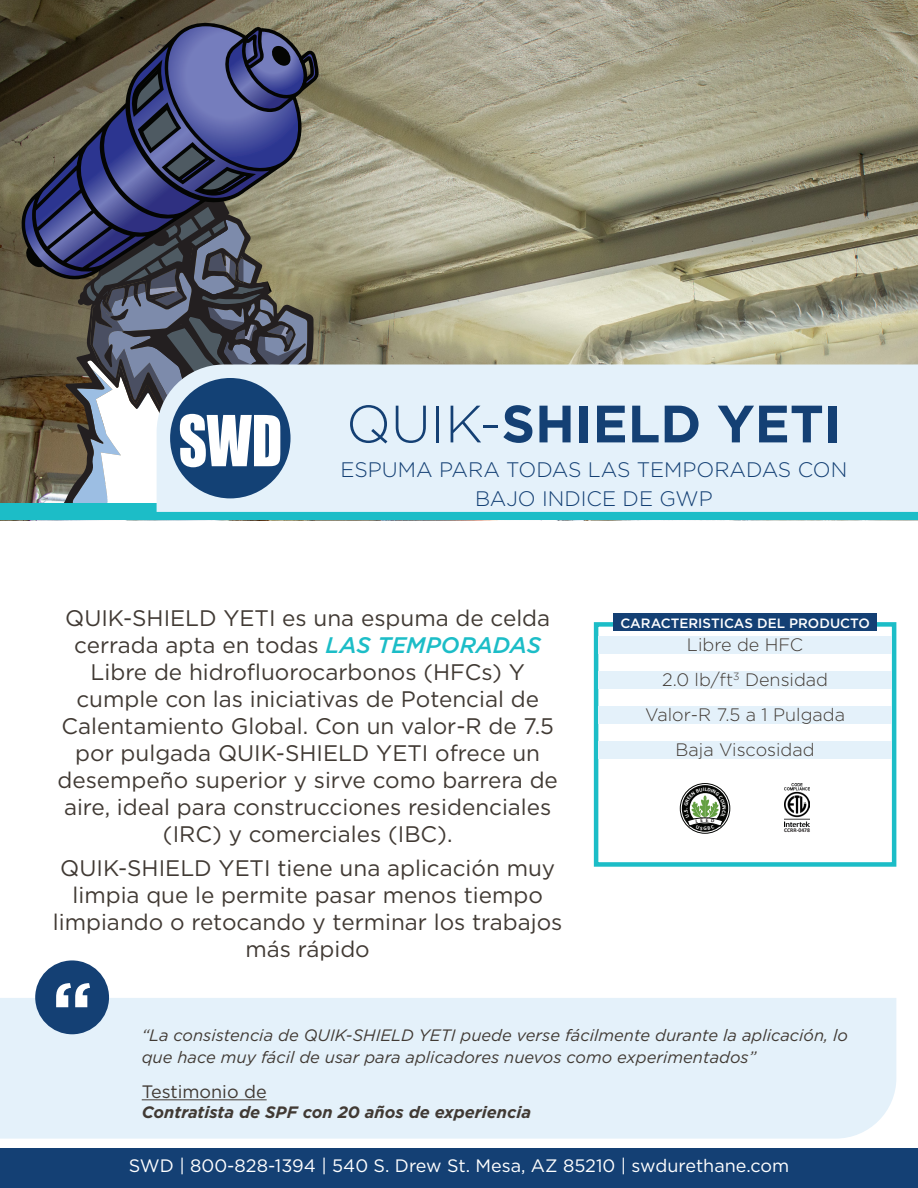
<style>
.page{position:relative;width:918px;height:1188px;background:#fff}
.page>*{position:absolute;margin:0;border:0;box-sizing:border-box;transform-origin:0 0}
.t1{font:700 75px "Gotham";color:#fff}
.t2{font:700 52.5px "Gotham";color:#144074}
.t3{font:22.5px/27px "Gotham";color:#413a34;text-align:center}
.t4{font:300 21px/28.8px "Gotham";color:#144074;text-align:center}
.t5{font:300 18px "Gotham";color:#413a34}
.t6{font:18px "Gotham";color:#fff}
.t7{font:18px "Gotham";color:#413a34}
.t8{font:italic 16.5px/21.6px "Gotham";color:#413a34}
.t9{font:italic 700 16.5px "Gotham";color:#413a34}
.t10{font:500 13.5px "Gotham";color:#fff}
.t11{font:700 5.7px "Calibri";color:#231f20}
.t12{font:700 5.4px "Calibri";color:#fff}
.s1{font-weight:300}
.s2{font-weight:500;font-style:italic;color:#1cbdc7}
</style>
<div class="page">
<div style="left:0;top:1148px;width:918px;height:40px;background:#144074"></div>
<img style="left:0;top:0;width:918px;height:504px">
<svg style="left:0;top:87px;width:63px;height:217px;background:#615942"></svg>
<svg style="left:22px;top:23px;width:286px;height:256px;background:#4b4848"></svg>
<svg style="left:63px;top:213px;width:10px;height:291px;background:#5f5751"></svg>
<div style="left:0;top:504px;width:918px;height:16px;background:#1cbdc7"></div>
<div style="left:157px;top:364px;width:761px;height:148px;background:#e4f1fa"></div>
<svg style="left:73px;top:25px;width:246px;height:479px;background:#6a7083"></svg>
<div style="left:0;top:998px;width:896px;height:141px;background:#e4f1fa"></div>
<hr style="left:142px;top:1099px;width:125px;height:1px;background:#413a34">
<div style="left:594px;top:622px;width:302px;height:245px;border:4px solid #1cbdc7"></div>
<div style="left:613px;top:613px;width:264px;height:18px;background:#144074"></div>
<div style="left:598px;top:636px;width:294px;height:18px;background:#e4f1fa"></div>
<div style="left:598px;top:671px;width:294px;height:18px;background:#e4f1fa"></div>
<div style="left:598px;top:706px;width:294px;height:18px;background:#e4f1fa"></div>
<div style="left:598px;top:741px;width:294px;height:18px;background:#e4f1fa"></div>
<div style="left:35px;top:960px;width:74px;height:74px;background:#144074;border-radius:50%"></div>
<img style="left:785px;top:783px;width:25px;height:44px">
<svg style="left:680px;top:783px;width:50px;height:51px"></svg>
<p class="t2" style="left:346px;top:389px;width:497px"><span class="s1">QUIK-</span>SHIELD YETI</p>
<p class="t4" style="left:340px;top:454px;width:508px">ESPUMA PARA TODAS LAS TEMPORADAS CON<br>BAJO INDICE DE GWP</p>
<p class="t3" style="left:58px;top:604px;width:502px">QUIK-SHIELD YETI es una espuma de celda cerrada apta en todas <span class="s2">LAS TEMPORADAS </span>Libre de hidrofluorocarbonos (HFCs) Y cumple con las iniciativas de Potencial de Calentamiento Global. Con un valor-R de 7.5 por pulgada QUIK-SHIELD YETI ofrece un desempeño superior y sirve como barrera de aire, ideal para construcciones residenciales (IRC) y comerciales (IBC).</p>
<p class="t3" style="left:53px;top:854px;width:511px">QUIK-SHIELD YETI tiene una aplicación muy limpia que le permite pasar menos tiempo limpiando o retocando y terminar los trabajos más rápido</p>
<p class="t1" style="left:52px;top:960px;width:42px">“</p>
<p class="t10" style="left:620px;top:614px;width:251px">CARACTERISTICAS DEL PRODUCTO</p>
<p class="t5" style="left:687px;top:633px;width:118px">Libre de HFC</p>
<p class="t5" style="left:662px;top:668px;width:168px">2.0 lb/ft<sup>3</sup> Densidad</p>
<p class="t5" style="left:645px;top:703px;width:201px">Valor-R 7.5 a 1 Pulgada</p>
<p class="t5" style="left:676px;top:738px;width:141px">Baja Viscosidad</p>
<p class="t12" style="left:682px;top:809px;width:3px;rotate:-90deg">.</p>
<p class="t11" style="left:784px;top:826px;width:27px">CCRR-0478</p>
<p class="t8" style="left:142px;top:1024px;width:708px">“La consistencia de QUIK-SHIELD YETI puede verse fácilmente durante la aplicación, lo que hace muy fácil de usar para aplicadores nuevos como experimentados”</p>
<p class="t7" style="left:142px;top:1080px;width:126px">Testimonio de</p>
<p class="t9" style="left:142px;top:1101px;width:391px">Contratista de SPF con 20 años de experiencia</p>
<p class="t6" style="left:129px;top:1155px;width:662px">SWD | 800-828-1394 | 540 S. Drew St. Mesa, AZ 85210 | swdurethane.com</p>
</div>
